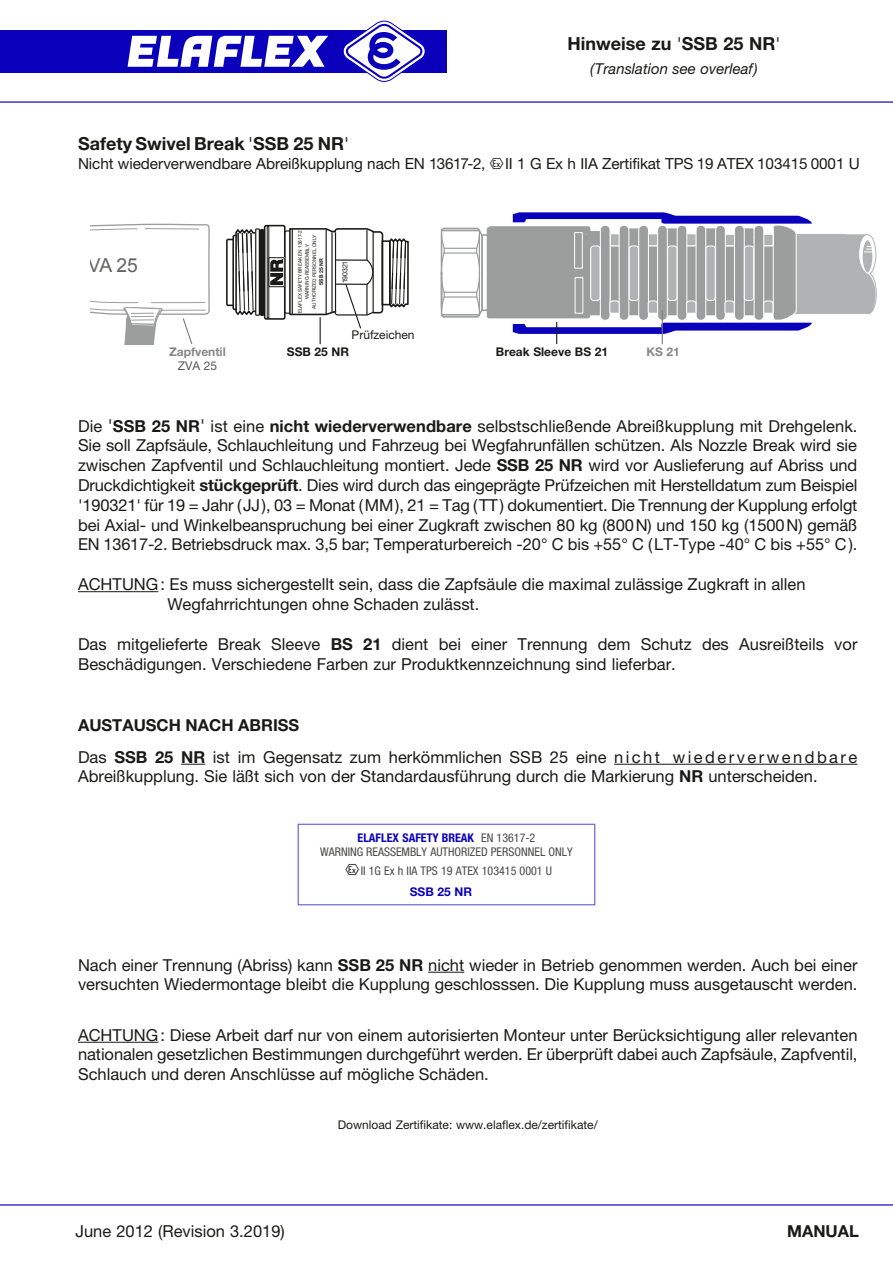
<style>
.page{position:relative;width:893px;height:1263px;background:#fff}
.page>*{position:absolute;margin:0;border:0;box-sizing:border-box;transform-origin:0 0}
.t1{font:19.35px "Arial";color:#636362}
.t2{font:700 18px "Helvetica Neue LTW1 G";color:#1a1a18}
.Fließ-8pt{font:16.5px/19.8px "Helvetica Neue LTW1 G";color:#1a1a18}
.Fließ-8pt-2{font:700 16.5px "Helvetica Neue LTW1 G";color:#1a1a18}
.t3{font:15.3px "Helvetica Neue LTW1 G";letter-spacing:-.01em;color:#1a1a18}
.t4{font:italic 15px "Helvetica Neue LTW1 G";color:#1a1a18}
.t5{font:condensed 12px "Helvetica Neue LTW1 G";color:#494948}
.t6{font:12px "Helvetica Neue LTW1 G";color:#1a1a18}
.t7{font:700 condensed 12px "Helvetica Neue LTW1 G";color:#0a00bc}
.t8{font:700 12px "Helvetica Neue LTW1 G";color:#1a1a18}
.t9{font:700 12px "Helvetica Neue LTW1 G";color:#878786}
.t10{font:700 12px "Helvetica Neue LTW1 G";color:#0a00bc}
.t11{font:12px "Helvetica Neue LTW1 G";color:#565656}
.t12{font:7.05px "Helvetica Neue LTW1 G";letter-spacing:-.03em;color:#1a1a18}
.t13{font:700 5.4px "Helvetica Neue LTW1 G";letter-spacing:-.005em;color:#1a1a18;scale:.95 1}
.t14{font:5.1px/7.1px "Helvetica Neue LTW1 G";letter-spacing:-.005em;color:#1a1a18;text-align:center;scale:.95 1}
.s1{font-weight:400}
.s2{font-family:"Mar Vo Sym"}
.s3{font-size:18px}
.s4{font-weight:700}
.s5{font-weight:400;color:#494948}
.s6{font-family:"Mar Vo Sym";font-stretch:normal;font-size:15.3px;color:#1a1a18}
</style>
<div class="page">
<hr style="left:0;top:1204px;width:893px;height:1px;background:#0a00bc">
<hr style="left:0;top:101px;width:893px;height:2px;background:#0a00bc">
<div style="left:0;top:30px;width:446px;height:43px;background:#0a00bc"></div>
<svg style="left:343px;top:21px;width:83px;height:61px"></svg>
<svg style="left:128px;top:35px;width:200px;height:32px"></svg>
<hr style="left:444px;top:316px;width:33px;height:2px;background:#9c9d9d">
<hr style="left:442px;top:314px;width:37px;height:2px;background:#9c9d9d">
<svg style="left:440px;top:277px;width:6px;height:41px"></svg>
<hr style="left:444px;top:296px;width:33px;height:2px;background:#9c9d9d">
<hr style="left:444px;top:292px;width:32px;height:1px;background:#9c9d9d">
<hr style="left:441px;top:272px;width:1px;height:35px;background:#9c9d9d">
<hr style="left:441px;top:231px;width:1px;height:43px;background:#9c9d9d">
<hr style="left:444px;top:228px;width:33px;height:1px;background:#9c9d9d">
<hr style="left:442px;top:230px;width:37px;height:1px;background:#9c9d9d">
<svg style="left:440px;top:227px;width:6px;height:41px"></svg>
<hr style="left:444px;top:248px;width:33px;height:1px;background:#9c9d9d">
<hr style="left:444px;top:252px;width:32px;height:2px;background:#9c9d9d">
<svg style="left:475px;top:212px;width:402px;height:132px"></svg>
<hr style="left:662px;top:310px;width:1px;height:34px;background:#7b7b7a">
<hr style="left:78px;top:591px;width:80px;height:1px;background:#1a1a18">
<svg style="left:181px;top:764px;width:24px;height:1px"></svg>
<hr style="left:614px;top:764px;width:243px;height:1px;background:#1a1a18">
<hr style="left:428px;top:972px;width:36px;height:1px;background:#1a1a18">
<hr style="left:78px;top:1042px;width:80px;height:1px;background:#1a1a18">
<svg style="left:91px;top:223px;width:119px;height:122px"></svg>
<svg style="left:226px;top:224px;width:183px;height:120px"></svg>
<div style="left:298px;top:824px;width:297px;height:81px;border:1px solid #6059d3"></div>
<p class="t2" style="left:568px;top:32px;width:214px">Hinweise zu <span class="s1">'</span>SSB 25 NR<span class="s1">'</span></p>
<p class="t4" style="left:590px;top:59px;width:169px">(Translation see overleaf)</p>
<p class="t2" style="left:78px;top:133px;width:272px">Safety Swivel Break <span class="s1">'</span>SSB 25 NR<span class="s1">'</span></p>
<p class="t3" style="left:78px;top:154px;width:783px">Nicht wiederverwendbare Abreißkupplung nach EN 13617-2, <span class="s2">`</span>II 1 G Ex h IIA Zertifikat TPS 19 ATEX 103415 0001 U</p>
<p class="t1" style="left:76px;top:252px;width:63px">ZVA 25</p>
<p class="t14" style="left:296px;top:313px;width:89px;rotate:-90deg">ELAFLEX SAFETY BREAK EN 13617-2<br>WARNING REASSEMBLY<br>AUTHORIZED PERSONNEL ONLY</p>
<p class="t13" style="left:318px;top:285px;width:29px;rotate:-90deg">SSB 25 NR</p>
<p class="t12" style="left:341px;top:283px;width:24px;rotate:-90deg">190321</p>
<p class="t6" style="left:352px;top:327px;width:65px">Prüfzeichen</p>
<p class="t9" style="left:169px;top:344px;width:58px">Zapfventil</p>
<p class="t8" style="left:287px;top:344px;width:64px">SSB 25 NR</p>
<p class="t8" style="left:496px;top:344px;width:114px">Break Sleeve BS 21</p>
<p class="t9" style="left:646px;top:344px;width:35px">KS 21</p>
<p class="t11" style="left:178px;top:359px;width:41px">ZVA 25</p>
<p class="Fließ-8pt" style="left:78px;top:416px;width:781px;text-align:justify">Die <span class="s3">'</span><span class="s4">SSB 25 NR</span><span class="s3">'</span> ist eine <span class="s4">nicht wiederverwendbare</span> selbstschließende Abreißkupplung mit Drehgelenk.<br>Sie soll Zapfsäule, Schlauchleitung und Fahrzeug bei Wegfahrunfällen schützen. Als Nozzle Break wird sie zwischen Zapfventil und Schlauchleitung montiert. Jede <span class="s4">SSB 25 NR</span> wird vor Auslieferung auf Abriss und Druckdichtigkeit <span class="s4">stückgeprüft</span>. Dies wird durch das eingeprägte Prüfzeichen mit Herstelldatum zum Beispiel '190321' für 19 = Jahr (JJ), 03 = Monat (MM), 21 = Tag (TT) dokumentiert. Die Trennung der Kupplung erfolgt bei Axial- und Winkelbeanspruchung bei einer Zugkraft zwischen 80 kg (800N) und 150 kg (1500N) gemäß EN 13617-2. Betriebsdruck max. 3,5 bar; Temperaturbereich -20° C bis +55° C (LT-Type -40° C bis +55° C).</p>
<p class="Fließ-8pt" style="left:78px;top:574px;width:729px">ACHTUNG: Es muss sichergestellt sein, dass die Zapfsäule die maximal zulässige Zugkraft in allen</p>
<p class="Fließ-8pt" style="left:167px;top:594px;width:314px">Wegfahrrichtungen ohne Schaden zulässt.</p>
<p class="Fließ-8pt" style="left:78px;top:634px;width:781px">Das mitgelieferte Break Sleeve <span class="s4">BS 21</span> dient bei einer Trennung dem Schutz des Ausreißteils vor<br>Beschädigungen. Verschiedene Farben zur Produktkennzeichnung sind lieferbar.</p>
<p class="Fließ-8pt-2" style="left:78px;top:715px;width:223px">AUSTAUSCH NACH ABRISS</p>
<p class="Fließ-8pt" style="left:78px;top:747px;width:781px">Das <span class="s4">SSB 25 NR</span> ist im Gegensatz zum herkömmlichen SSB 25 eine nicht wiederverwendbare<br>Abreißkupplung. Sie läßt sich von der Standardausführung durch die Markierung <span class="s4">NR</span> unterscheiden.</p>
<p class="t7" style="left:358px;top:830px;width:179px">ELAFLEX SAFETY BREAK <span class="s5">EN 13617-2</span></p>
<p class="t5" style="left:320px;top:845px;width:254px">WARNING REASSEMBLY AUTHORIZED PERSONNEL ONLY</p>
<p class="t5" style="left:345px;top:863px;width:208px"><span class="s6">`</span>II 1G Ex h IIA TPS 19 ATEX 103415 0001 U</p>
<p class="t10" style="left:410px;top:884px;width:64px">SSB 25 NR</p>
<p class="Fließ-8pt" style="left:78px;top:955px;width:781px">Nach einer Trennung (Abriss) kann <span class="s4">SSB 25 NR</span> nicht wieder in Betrieb genommen werden. Auch bei einer versuchten Wiedermontage bleibt die Kupplung geschlosssen. Die Kupplung muss ausgetauscht werden.</p>
<p class="Fließ-8pt" style="left:78px;top:1025px;width:781px;text-align:justify">ACHTUNG: Diese Arbeit darf nur von einem autorisierten Monteur unter Berücksichtigung aller relevanten nationalen gesetzlichen Bestimmungen durchgeführt werden. Er überprüft dabei auch Zapfsäule, Zapfventil, Schlauch und deren Anschlüsse auf mögliche Schäden.</p>
<p class="t6" style="left:338px;top:1117px;width:261px">Download Zertifikate: www.elaflex.de/zertifikate/</p>
<p class="Fließ-8pt" style="left:76px;top:1221px;width:211px">June 2012 (Revision 3.2019)</p>
<p class="Fließ-8pt-2" style="left:787px;top:1221px;width:73px">MANUAL</p>
</div>
